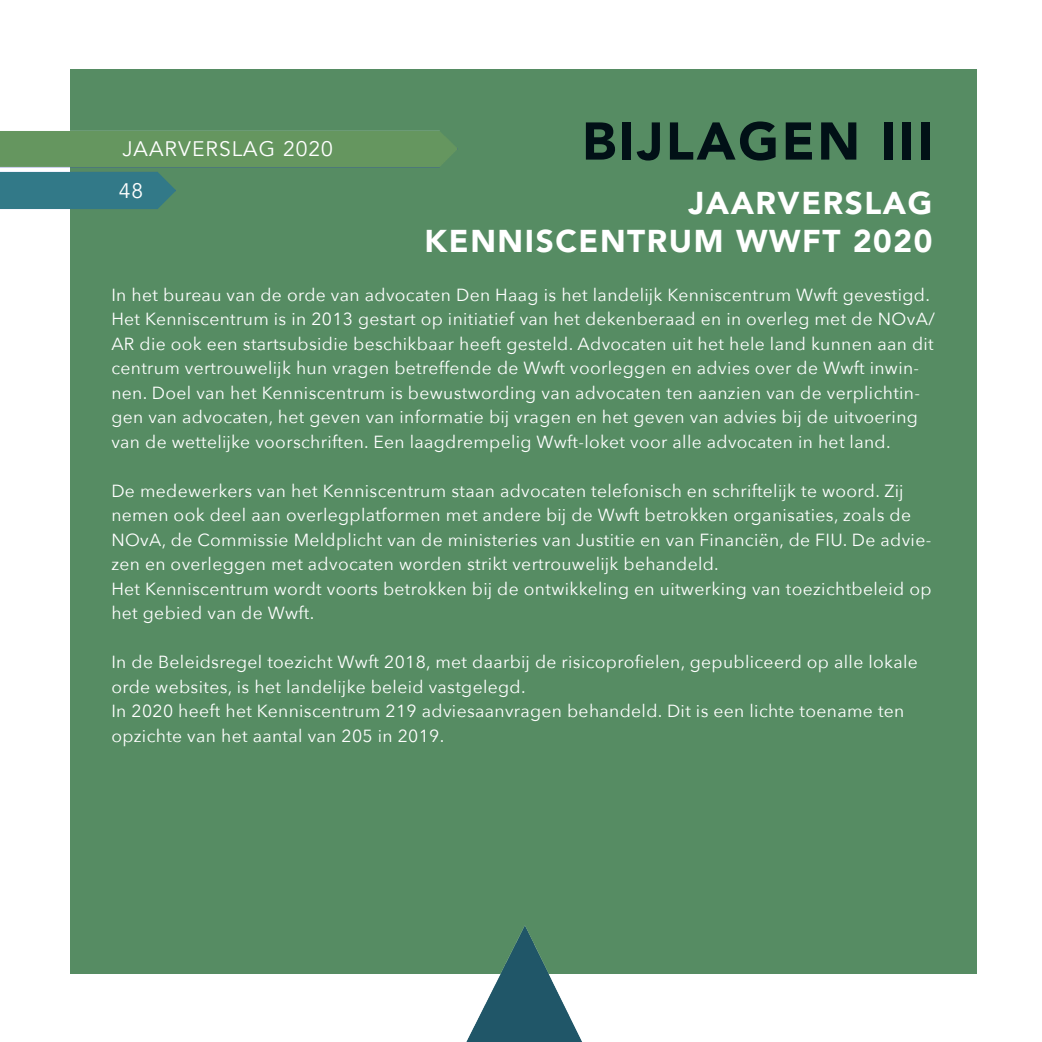
<style>
.page{position:relative;width:1042px;height:1042px;background:#fff}
.page>*{position:absolute;margin:0;border:0;box-sizing:border-box;transform-origin:0 0}
.t1{font:900 52.5px "Avenir";letter-spacing:.05em;color:#011016}
.t2{font:900 31.5px/37.8px "Avenir";letter-spacing:.05em;color:#fff;text-align:right}
.t3{font:21px "Avenir";letter-spacing:.05em;color:#fff}
.t4{font:17.5px/24.5px "Avenir Next";letter-spacing:.02em;color:#fff}
</style>
<div class="page">
<div style="left:70px;top:69px;width:906px;height:905px;background:#568c63"></div>
<img style="left:0;top:130px;width:458px;height:79px">
<img style="left:466px;top:925px;width:116px;height:117px">
<p class="t3" style="left:122px;top:136px;width:212px">JAARVERSLAG 2020</p>
<p class="t3" style="left:119px;top:178px;width:26px">48</p>
<p class="t1" style="left:582px;top:96px;width:352px">BIJLAGEN III</p>
<p class="t2" style="left:425px;top:183px;width:509px">JAARVERSLAG<br>KENNISCENTRUM WWFT 2020</p>
<p class="t4" style="left:111px;top:282px;width:825px">In het bureau van de orde van advocaten Den Haag is het landelijk Kenniscentrum Wwft gevestigd.<br>Het Kenniscentrum is in 2013 gestart op initiatief van het dekenberaad en in overleg met de NOvA/ AR die ook een startsubsidie beschikbaar heeft gesteld. Advocaten uit het hele land kunnen aan dit centrum vertrouwelijk hun vragen betreffende de Wwft voorleggen en advies over de Wwft inwin&shy;nen. Doel van het Kenniscentrum is bewustwording van advocaten ten aanzien van de verplichtin&shy;gen van advocaten, het geven van informatie bij vragen en het geven van advies bij de uitvoering van de wettelijke voorschriften. Een laagdrempelig Wwft-loket voor alle advocaten in het land.</p>
<p class="t4" style="left:111px;top:478px;width:821px">De medewerkers van het Kenniscentrum staan advocaten telefonisch en schriftelijk te woord. Zij nemen ook deel aan overlegplatformen met andere bij de Wwft betrokken organisaties, zoals de NOvA, de Commissie Meldplicht van de ministeries van Justitie en van Financiën, de FIU. De advie&shy;zen en overleggen met advocaten worden strikt vertrouwelijk behandeld.</p>
<p class="t4" style="left:111px;top:576px;width:822px">Het Kenniscentrum wordt voorts betrokken bij de ontwikkeling en uitwerking van toezichtbeleid op het gebied van de Wwft.</p>
<p class="t4" style="left:111px;top:649px;width:808px">In de Beleidsregel toezicht Wwft 2018, met daarbij de risicoprofielen, gepubliceerd op alle lokale orde websites, is het landelijke beleid vastgelegd.</p>
<p class="t4" style="left:111px;top:698px;width:794px">In 2020 heeft het Kenniscentrum 219 adviesaanvragen behandeld. Dit is een lichte toename ten opzichte van het aantal van 205 in 2019.</p>
</div>
